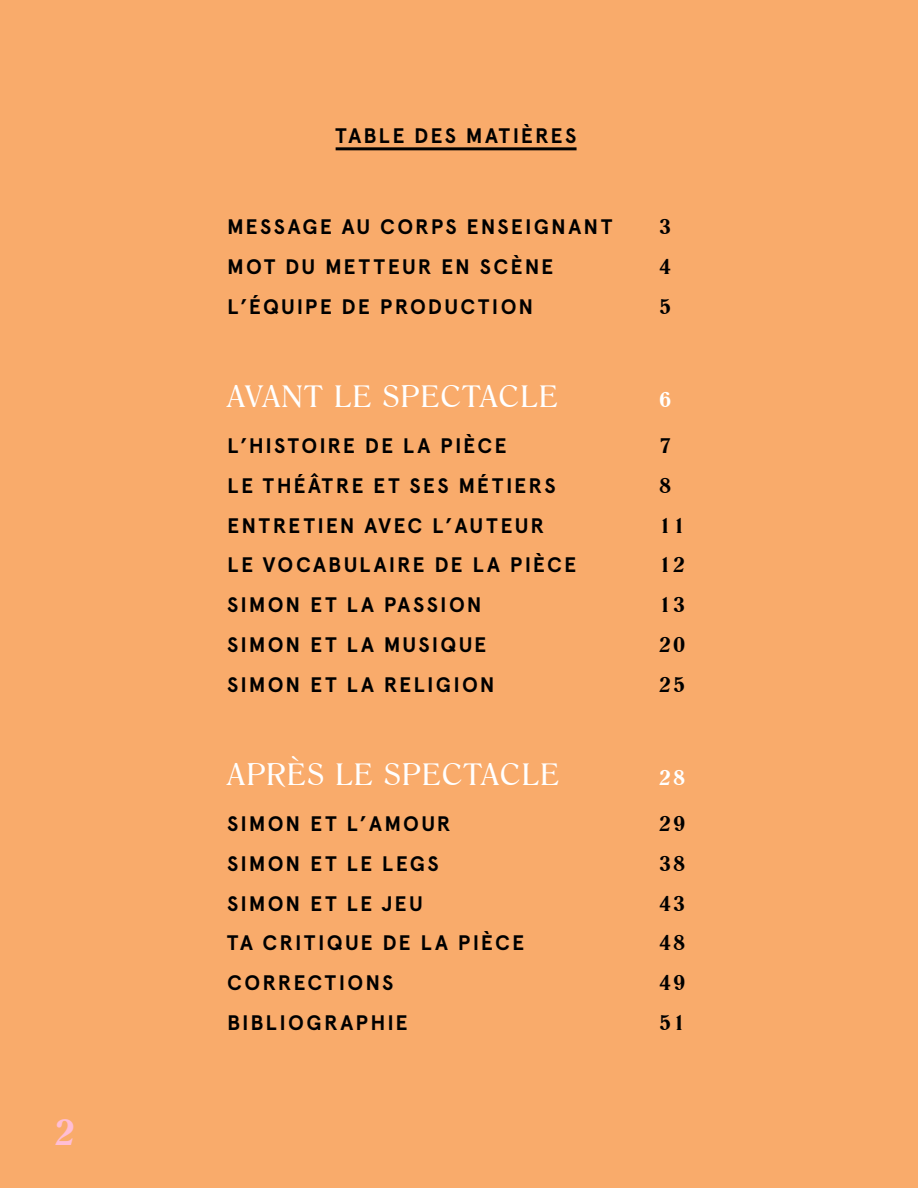
<style>
.page{position:relative;width:918px;height:1188px;background:#f9ab6b}
.page>*{position:absolute;margin:0;border:0;box-sizing:border-box;transform-origin:0 0}
.t1{font:700 36px "Romana BT";color:#ffbed5}
.t2{font:30px "Romana BT";letter-spacing:.05em;color:#fff}
.t3{font:700 21px "Apercu";letter-spacing:.1em;color:#000}
.t4{font:700 21px "Romana BT";letter-spacing:.1em;color:#000}
.t5{font:700 21px "Romana BT";color:#fff}
</style>
<div class="page">
<hr style="left:336px;top:147px;width:241px;height:3px;background:#000">
<h1 class="t1" style="left:55px;top:1110px;width:22px">2</h1>
<p class="t3" style="left:336px;top:123px;width:242px">TABLE DES MATIÈRES</p>
<p class="t3" style="left:227px;top:214px;width:387px">MESSAGE AU CORPS ENSEIGNANT</p>
<p class="t4" style="left:659px;top:214px;width:14px">3</p>
<p class="t3" style="left:227px;top:254px;width:328px">MOT DU METTEUR EN SCÈNE</p>
<p class="t4" style="left:659px;top:253px;width:14px">4</p>
<p class="t3" style="left:227px;top:294px;width:308px">L’ÉQUIPE DE PRODUCTION</p>
<p class="t4" style="left:659px;top:293px;width:14px">5</p>
<h2 class="t2" style="left:227px;top:378px;width:332px">AVANT LE SPECTACLE</h2>
<p class="t5" style="left:659px;top:386px;width:14px">6</p>
<p class="t3" style="left:227px;top:433px;width:281px">L’HISTOIRE DE LA PIÈCE</p>
<p class="t4" style="left:659px;top:433px;width:14px">7</p>
<p class="t3" style="left:227px;top:473px;width:330px">LE THÉÂTRE ET SES MÉTIERS</p>
<p class="t4" style="left:659px;top:472px;width:14px">8</p>
<p class="t3" style="left:227px;top:513px;width:318px">ENTRETIEN AVEC L’AUTEUR</p>
<p class="t4" style="left:659px;top:512px;width:28px">11</p>
<p class="t3" style="left:227px;top:552px;width:350px">LE VOCABULAIRE DE LA PIÈCE</p>
<p class="t4" style="left:659px;top:552px;width:28px">12</p>
<p class="t3" style="left:227px;top:592px;width:256px">SIMON ET LA PASSION</p>
<p class="t4" style="left:659px;top:592px;width:28px">13</p>
<p class="t3" style="left:227px;top:632px;width:261px">SIMON ET LA MUSIQUE</p>
<p class="t4" style="left:659px;top:631px;width:28px">20</p>
<p class="t3" style="left:227px;top:672px;width:269px">SIMON ET LA RELIGION</p>
<p class="t4" style="left:659px;top:671px;width:28px">25</p>
<h2 class="t2" style="left:227px;top:756px;width:333px">APRÈS LE SPECTACLE</h2>
<p class="t5" style="left:659px;top:764px;width:28px">28</p>
<p class="t3" style="left:227px;top:811px;width:225px">SIMON ET L’AMOUR</p>
<p class="t4" style="left:659px;top:811px;width:28px">29</p>
<p class="t3" style="left:227px;top:851px;width:213px">SIMON ET LE LEGS</p>
<p class="t4" style="left:659px;top:850px;width:28px">38</p>
<p class="t3" style="left:227px;top:891px;width:197px">SIMON ET LE JEU</p>
<p class="t4" style="left:659px;top:890px;width:28px">43</p>
<p class="t3" style="left:227px;top:930px;width:298px">TA CRITIQUE DE LA PIÈCE</p>
<p class="t4" style="left:659px;top:930px;width:28px">48</p>
<p class="t3" style="left:227px;top:970px;width:168px">CORRECTIONS</p>
<p class="t4" style="left:659px;top:970px;width:28px">49</p>
<p class="t3" style="left:227px;top:1010px;width:182px">BIBLIOGRAPHIE</p>
<p class="t4" style="left:659px;top:1009px;width:28px">51</p>
</div>
